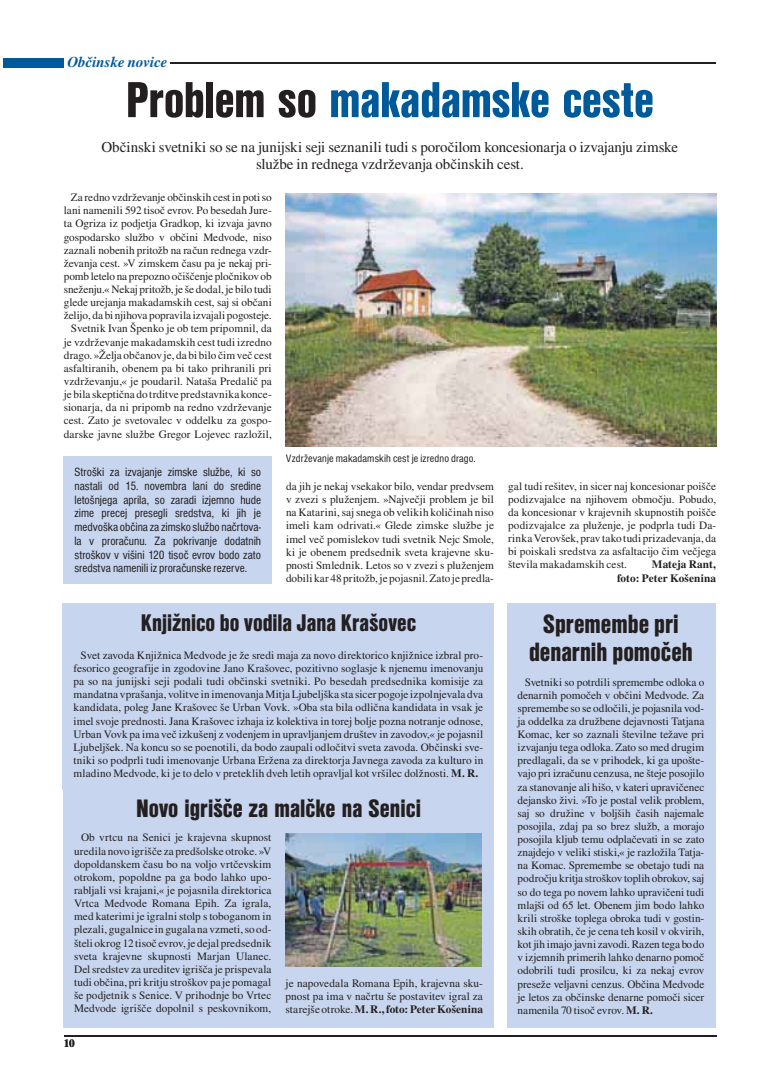
<style>
.page{position:relative;width:780px;height:1088px;background:#fff}
.page>*{position:absolute;margin:0;border:0;box-sizing:border-box;transform-origin:0 0}
.t1{font:52.5px "Nimbus San DEE Blac Cond";letter-spacing:-.005em;color:#005a99}
.t2{font:27.5px/27.5px "Nimbus San DEE Blac Cond";color:#231f20;text-align:center}
.t3{font:26.25px "Nimbus San DEE Blac Cond";color:#231f20}
.t4{font:25px "Nimbus San DEE Blac Cond";color:#231f20}
.t5{font:15px/17.5px "Nimbus Rom No 9 LEE";letter-spacing:-.005em;color:#231f20;text-align:center}
.t6{font:italic 500 15px "Nimbus Rom No 9 LEE";color:#005a99}
.t7{font:condensed 12.5px/13.8px "Nimbus San DEE";letter-spacing:-.005em;color:#231f20;text-align:justify}
.t8{font:11.25px/13.1px "Nimbus Rom No 9 LEE";color:#231f20;text-align:justify}
.t9{font:condensed 11.25px "Nimbus San DEE";letter-spacing:.015em;color:#231f20}
.t10{font:500 11.25px/13.1px "Nimbus Rom No 9 LEE";letter-spacing:.01em;color:#231f20;text-align:right}
.s1{color:#231f20}
.s2{font-weight:500}
</style>
<div class="page">
<hr style="left:64px;top:1035px;width:652px;height:1px;background:#231f20">
<hr style="left:170px;top:62px;width:546px;height:2px;background:#231f20">
<div style="left:3px;top:58px;width:61px;height:10px;background:#005a99"></div>
<img style="left:286px;top:193px;width:430px;height:253px">
<div style="left:63px;top:640px;width:431px;height:150px;background:#c7d5ee"></div>
<div style="left:63px;top:603px;width:431px;height:42px;background:#c7d5ee"></div>
<div style="left:507px;top:655px;width:208px;height:373px;background:#c7d5ee"></div>
<div style="left:507px;top:603px;width:208px;height:74px;background:#c7d5ee"></div>
<div style="left:64px;top:456px;width:208px;height:128px;background:#c7d5ee"></div>
<div style="left:63px;top:822px;width:430px;height:206px;background:#c7d5ee"></div>
<div style="left:63px;top:788px;width:430px;height:34px;background:#c7d5ee"></div>
<img style="left:285px;top:834px;width:196px;height:133px">
<h3 class="t6" style="left:67px;top:57px;width:102px">Občinske novice</h3>
<h1 class="t1" style="left:126px;top:82px;width:529px"><span class="s1">Problem so</span> makadamske ceste</h1>
<h3 class="t5" style="left:102px;top:139px;width:578px">Občinski svetniki so se na junijski seji seznanili tudi s poročilom koncesionarja o izvajanju zimske službe in rednega vzdrževanja občinskih cest.</h3>
<p class="t8" style="left:64px;top:192px;width:209px;text-align:right">Za redno vzdrževanje občinskih cest in poti so lani namenili 592 tisoč evrov. Po besedah Jure&shy;ta Ogriza iz podjetja Gradkop, ki izvaja javno gospodarsko službo v občini Medvode, niso zaznali nobenih pritožb na račun rednega vzdr&shy;ževanja cest. »V zimskem času pa je nekaj pri&shy;pomb letelo na prepozno očiščenje pločnikov ob sneženju.« Nekaj pritožb, je še dodal, je bilo tudi glede urejanja makadamskih cest, saj si občani želijo, da bi njihova popravila izvajali pogosteje.<br>Svetnik Ivan Špenko je ob tem pripomnil, da je vzdrževanje makadamskih cest tudi izredno drago. »Želja občanov je, da bi bilo čim več cest asfaltiranih, obenem pa bi tako prihranili pri vzdrževanju,« je poudaril. Nataša Predalič pa je bila skeptična do trditve predstavnika konce&shy;sionarja, da ni pripomb na redno vzdrževanje cest. Zato je svetovalec v oddelku za gospo&shy;darske javne službe Gregor Lojevec razložil,</p>
<p class="t7" style="left:74px;top:466px;width:188px">Stroški za izvajanje zimske službe, ki so nastali od 15. novembra lani do sredine letošnjega aprila, so zaradi izjemno hude zi me precej presegli sredstva, ki jih je medvoška občina za zimsko službo načrtova&shy;la v proračunu. Za pokrivanje dodatnih stroškov v višini 120 tisoč evrov bodo zato sredstva namenili iz proračunske rezerve.</p>
<p class="t9" style="left:286px;top:454px;width:191px">Vzdrževanje makadamskih cest je izredno drago.</p>
<p class="t8" style="left:286px;top:481px;width:209px">da jih je nekaj vsekakor bilo, vendar predvsem v zvezi s pluženjem. »Največji problem je bil na Katarini, saj snega ob velikih količinah niso imeli kam odrivati.« Glede zimske službe je imel več pomislekov tudi svetnik Nejc Smole, ki je obenem predsednik sveta krajevne sku&shy;pnosti Smlednik. Letos so v zvezi s pluženjem dobili kar 48 pritožb, je pojasnil. Zato je predla-</p>
<p class="t8" style="left:508px;top:480px;width:209px">gal tudi rešitev, in sicer naj koncesionar poišče podizvajalce na njihovem območju. Pobudo, da koncesionar v krajevnih skupnostih poišče podizvajalce za pluženje, je podprla tudi Da&shy;rinka Verovšek, prav tako tudi prizadevanja, da bi poiskali sredstva za asfaltacijo čim večjega števila makadamskih cest.</p>
<p class="t10" style="left:617px;top:559px;width:101px">Mateja Rant,<br>foto: Peter Košenina</p>
<h3 class="t4" style="left:141px;top:614px;width:277px">Knjižnico bo vodila Jana Krašovec</h3>
<p class="t8" style="left:74px;top:650px;width:411px;text-indent:7px">Svet zavoda Knjižnica Medvode je že sredi maja za novo direktorico knjižnice izbral pro&shy;fesorico geografije in zgodovine Jano Krašovec, pozitivno soglasje k njenemu imenovanju pa so na junijski seji podali tudi občinski svetniki. Po besedah predsednika komisije za mandatna vprašanja, volitve in imenovanja Mitja Ljubeljška sta sicer pogoje izpolnjevala dva kandidata, poleg Jane Krašovec še Urban Vovk. »Oba sta bila odlična kandidata in vsak je imel svoje prednosti. Jana Krašovec izhaja iz kolektiva in torej bolje pozna notranje odnose, Urban Vovk pa ima več izkušenj z vodenjem in upravljanjem društev in zavodov,« je pojasnil Ljubeljšek. Na koncu so se poenotili, da bodo zaupali odločitvi sveta zavoda. Občinski sve&shy;tniki so podprli tudi imenovanje Urbana Eržena za direktorja Javnega zavoda za kulturo in mladino Medvode, ki je to delo v preteklih dveh letih opravljal kot vršilec dolžnosti. <span class="s2">M. R.</span></p>
<h3 class="t3" style="left:136px;top:799px;width:286px">Novo igrišče za malčke na Senici</h3>
<p class="t8" style="left:74px;top:832px;width:199px;text-indent:7px">Ob vrtcu na Senici je krajevna skupnost uredila novo igrišče za predšolske otroke. »V dopoldanskem času bo na voljo vrtčevskim otrokom, popoldne pa ga bodo lahko upo&shy;rabljali vsi krajani,« je pojasnila direktorica Vrtca Medvode Romana Epih. Za igrala, med katerimi je igralni stolp s toboganom in plezali, gugalnice in gugala na vzmeti, so od&shy;šteli okrog 12 tisoč evrov, je dejal predsednik sveta krajevne skupnosti Marjan Ulanec.<br>Del sredstev za ureditev igrišča je prispevala tudi občina, pri kritju stroškov pa je pomagal še podjetnik s Senice. V prihodnje bo Vrtec Medvode igrišče dopolnil s peskovnikom,</p>
<p class="t10" style="left:64px;top:1037px;width:12px">10</p>
<p class="t8" style="left:285px;top:977px;width:199px">je napovedala Romana Epih, krajevna sku&shy;pnost pa ima v načrtu še postavitev igral za starejše otroke. <span class="s2">M. R., foto: Peter Košenina</span></p>
<h2 class="t2" style="left:529px;top:612px;width:165px">Spremembe pri denarnih pomočeh</h2>
<p class="t8" style="left:517px;top:676px;width:188px;text-indent:7px">Svetniki so potrdili spremembe odloka o denarnih pomočeh v občini Medvode. Za spremembe so se odločili, je pojasnila vod&shy;ja oddelka za družbene dejavnosti Tatjana Komac, ker so zaznali številne težave pri izvajanju tega odloka. Zato so med drugim predlagali, da se v prihodek, ki ga upošte&shy;vajo pri izračunu cenzusa, ne šteje posojilo za stanovanje ali hišo, v kateri upravičenec dejansko živi. »To je postal velik problem, saj so družine v boljših časih najemale posojila, zdaj pa so brez služb, a morajo posojila kljub temu odplačevati in se zato znajdejo v veliki stiski,« je razložila Tatja&shy;na Komac. Spremembe se obetajo tudi na področju kritja stroškov toplih obrokov, saj so do tega po novem lahko upravičeni tudi mlajši od 65 let. Obenem jim bodo lahko krili stroške toplega obroka tudi v gostin&shy;skih obratih, če je cena teh kosil v okvirih, kot jih imajo javni zavodi. Razen tega bodo v izjemnih primerih lahko denarno pomoč odobrili tudi prosilcu, ki za nekaj evrov preseže veljavni cenzus. Občina Medvode je letos za občinske denarne pomoči sicer namenila 70 tisoč evrov. <span class="s2">M. R.</span></p>
</div>
